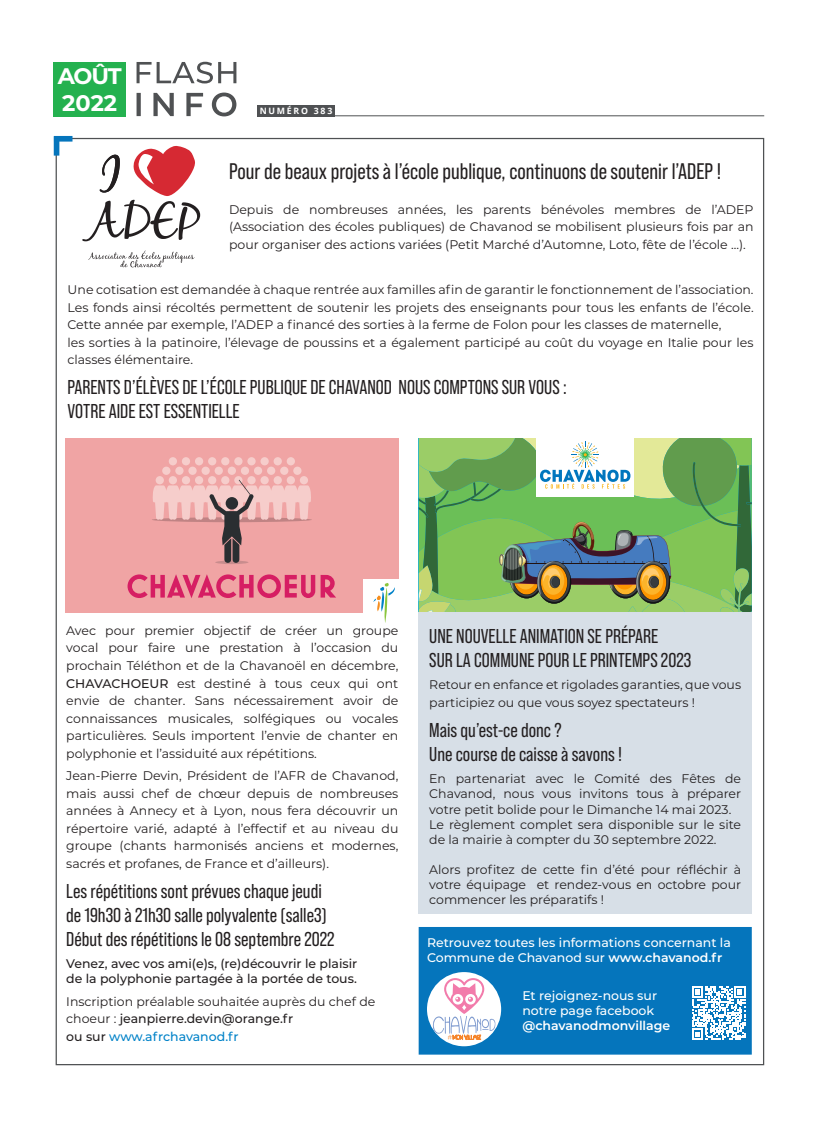
<style>
.page{position:relative;width:818px;height:1127px;background:#fff}
.page>*{position:absolute;margin:0;border:0;box-sizing:border-box;transform-origin:0 0}
.t1{font:22.5px "Bebas Neue Pro";color:#231f20}
.t2{font:700 22.5px/27px "Montserrat";letter-spacing:-.03em;color:#fff}
.t3{font:20px/24px "Bebas Neue Pro";color:#231f20}
.t4{font:12.5px/17.5px "Montserrat";color:#231f20;text-align:justify}
.t5{font:500 12.5px/15px "Montserrat";color:#fff}
.t6{font:500 12.5px/15px "Montserrat";color:#231f20}
.t7{font:600 12.5px "Montserrat";color:#fff}
.t8{font:700 8.75px "Open Sans";letter-spacing:.2em;color:#fff}
.s1{font-weight:500}
.s2{font-weight:500;color:#0082c8}
.s3{font-weight:600}
</style>
<div class="page">
<hr style="left:327px;top:115px;width:437px;height:1px;background:#4f5153">
<div style="left:257px;top:105px;width:78px;height:11px;background:#4f5153"></div>
<div style="left:54px;top:62px;width:72px;height:54px;background:#24b14f"></div>
<svg style="left:137px;top:62px;width:99px;height:21px"></svg>
<svg style="left:137px;top:92px;width:99px;height:24px"></svg>
<div style="left:54px;top:136px;width:5px;height:19px;background:#0575bc"></div>
<div style="left:54px;top:136px;width:18px;height:5px;background:#0575bc"></div>
<div style="left:65px;top:438px;width:333px;height:174px;background:#f0a4a4"></div>
<div style="left:152px;top:517px;width:160px;height:5px;background:#dc9696;border-radius:50%"></div>
<div style="left:195px;top:476px;width:8px;height:8px;background:#f6cdcb;border-radius:50%"></div>
<div style="left:182px;top:476px;width:8px;height:8px;background:#f6cdcb;border-radius:50%"></div>
<div style="left:169px;top:476px;width:8px;height:8px;background:#f6cdcb;border-radius:50%"></div>
<div style="left:156px;top:476px;width:8px;height:8px;background:#f6cdcb;border-radius:50%"></div>
<div style="left:208px;top:476px;width:8px;height:8px;background:#f6cdcb;border-radius:50%"></div>
<div style="left:221px;top:476px;width:8px;height:8px;background:#f6cdcb;border-radius:50%"></div>
<div style="left:234px;top:476px;width:9px;height:8px;background:#f6cdcb;border-radius:50%"></div>
<div style="left:247px;top:476px;width:9px;height:8px;background:#f6cdcb;border-radius:50%"></div>
<div style="left:260px;top:476px;width:9px;height:8px;background:#f6cdcb;border-radius:50%"></div>
<div style="left:274px;top:476px;width:8px;height:8px;background:#f6cdcb;border-radius:50%"></div>
<div style="left:287px;top:476px;width:8px;height:8px;background:#f6cdcb;border-radius:50%"></div>
<div style="left:300px;top:476px;width:8px;height:8px;background:#f6cdcb;border-radius:50%"></div>
<div style="left:201px;top:466px;width:9px;height:9px;background:#f6cdcb;border-radius:50%"></div>
<div style="left:188px;top:466px;width:9px;height:9px;background:#f6cdcb;border-radius:50%"></div>
<div style="left:175px;top:466px;width:9px;height:9px;background:#f6cdcb;border-radius:50%"></div>
<div style="left:162px;top:466px;width:8px;height:9px;background:#f6cdcb;border-radius:50%"></div>
<div style="left:215px;top:466px;width:8px;height:9px;background:#f6cdcb;border-radius:50%"></div>
<div style="left:228px;top:466px;width:8px;height:9px;background:#f6cdcb;border-radius:50%"></div>
<div style="left:241px;top:466px;width:8px;height:9px;background:#f6cdcb;border-radius:50%"></div>
<div style="left:254px;top:466px;width:8px;height:9px;background:#f6cdcb;border-radius:50%"></div>
<div style="left:267px;top:466px;width:8px;height:9px;background:#f6cdcb;border-radius:50%"></div>
<div style="left:280px;top:466px;width:8px;height:9px;background:#f6cdcb;border-radius:50%"></div>
<div style="left:293px;top:466px;width:8px;height:9px;background:#f6cdcb;border-radius:50%"></div>
<div style="left:208px;top:457px;width:8px;height:8px;background:#f6cdcb;border-radius:50%"></div>
<div style="left:195px;top:457px;width:8px;height:8px;background:#f6cdcb;border-radius:50%"></div>
<div style="left:182px;top:457px;width:8px;height:8px;background:#f6cdcb;border-radius:50%"></div>
<div style="left:169px;top:457px;width:8px;height:8px;background:#f6cdcb;border-radius:50%"></div>
<div style="left:221px;top:457px;width:8px;height:8px;background:#f6cdcb;border-radius:50%"></div>
<div style="left:234px;top:457px;width:9px;height:8px;background:#f6cdcb;border-radius:50%"></div>
<div style="left:247px;top:457px;width:9px;height:8px;background:#f6cdcb;border-radius:50%"></div>
<div style="left:260px;top:457px;width:9px;height:8px;background:#f6cdcb;border-radius:50%"></div>
<div style="left:274px;top:457px;width:8px;height:8px;background:#f6cdcb;border-radius:50%"></div>
<div style="left:287px;top:457px;width:8px;height:8px;background:#f6cdcb;border-radius:50%"></div>
<svg style="left:152px;top:479px;width:159px;height:81px"></svg>
<div style="left:226px;top:497px;width:12px;height:12px;background:#2a2e31;border-radius:50%"></div>
<svg style="left:215px;top:560px;width:33px;height:4px"></svg>
<svg style="left:128px;top:574px;width:187px;height:24px"></svg>
<svg style="left:321px;top:575px;width:15px;height:22px"></svg>
<div style="left:419px;top:612px;width:333px;height:302px;background:#d7dfe7"></div>
<svg style="left:82px;top:146px;width:118px;height:95px"></svg>
<svg style="left:88px;top:250px;width:106px;height:17px"></svg>
<svg style="left:419px;top:438px;width:333px;height:174px;background:#81b26c"></svg>
<div style="left:363px;top:579px;width:42px;height:43px;background:#fff"></div>
<svg style="left:373px;top:583px;width:22px;height:39px"></svg>
<div style="left:419px;top:927px;width:332px;height:126px;background:#0575bc"></div>
<div style="left:419px;top:926px;width:333px;height:128px;border:1px solid #0575bc"></div>
<div style="left:427px;top:971px;width:74px;height:74px;background:#fff;border-radius:50%"></div>
<svg style="left:432px;top:977px;width:64px;height:63px"></svg>
<svg style="left:692px;top:986px;width:53px;height:53px"></svg>
<h1 class="t2" style="left:58px;top:61px;width:65px">AOÛT<br>2022</h1>
<p class="t8" style="left:260px;top:105px;width:74px">NUMÉRO 383</p>
<h1 class="t1" style="left:229px;top:158px;width:494px">Pour de beaux projets à l’école publique, continuons de soutenir l’ADEP !</h1>
<p class="t4" style="left:229px;top:200px;width:526px">Depuis de nombreuses années, les parents bénévoles membres de l’ADEP (Association des écoles publiques) de Chavanod se mobilisent plusieurs fois par an pour organiser des actions variées (Petit Marché d’Automne, Loto, fête de l’école ...).</p>
<p class="t4" style="left:68px;top:280px;width:687px;text-align:left">Une cotisation est demandée à chaque rentrée aux familles afin de garantir le fonctionnement de l’association.<br>Les fonds ainsi récoltés permettent de soutenir les projets des enseignants pour tous les enfants de l’école.<br>Cette année par exemple, l’ADEP a financé des sorties à la ferme de Folon pour les classes de maternelle,<br>les sorties à la patinoire, l’élevage de poussins et a également participé au coût du voyage en Italie pour les classes élémentaire.</p>
<h2 class="t3" style="left:68px;top:375px;width:500px">PARENTS D’ÉLÈVES DE L’ÉCOLE PUBLIQUE DE CHAVANOD NOUS COMPTONS SUR VOUS :<br>VOTRE AIDE EST ESSENTIELLE</h2>
<p class="t4" style="left:66px;top:621px;width:334px">Avec pour premier objectif de créer un groupe vocal pour faire une prestation à l’occasion du prochain Téléthon et de la Chavanoël en décembre, <span class="s1">CHAVACHOEUR</span> est destiné à tous ceux qui ont envie de chanter. Sans nécessairement avoir de connaissances musicales, solfégiques ou vocales particulières. Seuls importent l’envie de chanter en polyphonie et l’assiduité aux répétitions.</p>
<p class="t4" style="left:66px;top:766px;width:334px">Jean-Pierre Devin, Président de l’AFR de Chavanod, mais aussi chef de chœur depuis de nombreuses années à Annecy et à Lyon, nous fera découvrir un répertoire varié, adapté à l’effectif et au niveau du groupe (chants harmonisés anciens et modernes, sacrés et profanes, de France et d’ailleurs).</p>
<h2 class="t3" style="left:66px;top:878px;width:270px">Les répétitions sont prévues chaque jeudi de 19h30 à 21h30 salle polyvalente (salle3)<br>Début des répétitions le 08 septembre 2022</h2>
<p class="t6" style="left:66px;top:955px;width:293px">Venez, avec vos ami(e)s, (re)découvrir le plaisir de la polyphonie partagée à la portée de tous.</p>
<p class="t4" style="left:66px;top:991px;width:311px;text-align:left">Inscription préalable souhaitée auprès du chef de choeur : <span class="s1">jeanpierre.devin@orange.fr<br>ou sur</span> <span class="s2">www.afrchavanod.fr</span></p>
<h2 class="t3" style="left:429px;top:623px;width:263px">UNE NOUVELLE ANIMATION SE PRÉPARE<br>SUR LA COMMUNE POUR LE PRINTEMPS 2023</h2>
<p class="t4" style="left:429px;top:675px;width:313px">Retour en enfance et rigolades garanties, que vous participiez ou que vous soyez spectateurs !</p>
<h2 class="t3" style="left:429px;top:717px;width:194px">Mais qu’est-ce donc ?<br>Une course de caisse à savons !</h2>
<p class="t4" style="left:429px;top:771px;width:313px;line-height:15px;text-align:left">En partenariat avec le Comité des Fêtes de Chavanod, nous vous invitons tous à préparer votre petit bolide pour le Dimanche 14 mai 2023.<br>Le règlement complet sera disponible sur le site de la mairie à compter du 30 septembre 2022.</p>
<p class="t4" style="left:429px;top:861px;width:313px;line-height:15px">Alors profitez de cette fin d’été pour réfléchir à votre équipage et rendez-vous en octobre pour commencer les préparatifs !</p>
<p class="t5" style="left:427px;top:934px;width:305px">Retrouvez toutes les informations concernant la<br>Commune de Chavanod sur <span class="s3">www.chavanod.fr</span></p>
<p class="t5" style="left:522px;top:987px;width:136px">Et rejoignez-nous sur notre page facebook</p>
<p class="t7" style="left:522px;top:1016px;width:149px">@chavanodmonvillage</p>
</div>
